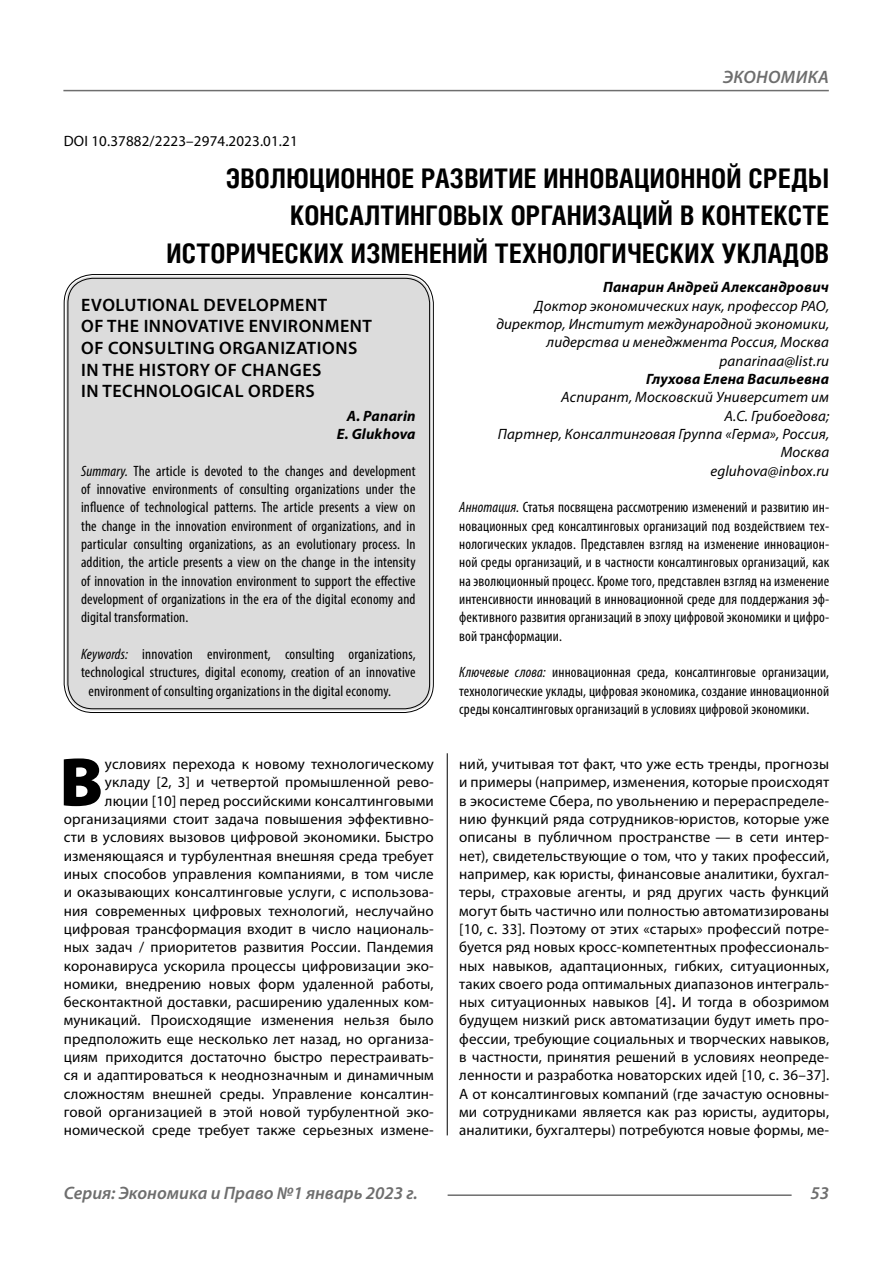
<style>
.page{position:relative;width:893px;height:1263px;background:#fff}
.page>*{position:absolute;margin:0;border:0;box-sizing:border-box;transform-origin:0 0}
.Bukvica{font:900 69.3px "Myriad Pro";color:#000}
.Header{font:700 27px/37.5px "Helios Cond C";letter-spacing:.01em;color:#000;text-align:right}
.Header-eng{font:600 18px/21.6px "Myriad Pro";letter-spacing:.03em;color:#000}
.t1{font:italic 600 18px "Myriad Pro";color:#6e6e6e}
.Bukvica-2{font:15px/18.3px "Myriad Pro";letter-spacing:.01em;color:#000;text-align:right}
.Annotation-eng{font:condensed 15px/18.3px "Myriad Pro";letter-spacing:.01em;color:#000;text-align:justify}
.Annotation-rus{font:condensed 15px/18.3px "Myriad Pro";letter-spacing:.01em;color:#000;text-align:justify}
.Author-doc{font:italic 15px/18.3px "Myriad Pro";letter-spacing:.01em;color:#000;text-align:right}
.Author{font:italic 700 15px "Myriad Pro";letter-spacing:.01em;color:#000}
.Author-email{font:italic 15px "Myriad Pro";letter-spacing:.01em;color:#000}
.DOI{font:15px "Myriad Pro";letter-spacing:.01em;color:#000}
.Author-eng{font:italic 700 15px "Myriad Pro";letter-spacing:.01em;color:#000}
.s1{font-style:italic}
.s2{font-weight:600}
</style>
<div class="page">
<hr style="left:447px;top:751px;width:1px;height:384px;background:#000">
<div style="left:66px;top:276px;width:365px;height:435px;background:#dcdcdc;border-radius:27px"></div>
<hr style="left:63px;top:90px;width:766px;height:1px;background:#6e6e6e">
<hr style="left:448px;top:1194px;width:344px;height:2px;background:#6e6e6e">
<p class="t1" style="left:723px;top:66px;width:71px">Экономика</p>
<p class="DOI" style="left:64px;top:132px;width:235px">DOI 10.37882/2223–2974.2023.01.21</p>
<p class="Header" style="left:166px;top:159px;width:664px">ЭВОЛЮЦИОННОЕ РАЗВИТИЕ ИННОВАЦИОННОЙ СРЕДЫ<br>КОНСАЛТИНГОВЫХ ОРГАНИЗАЦИЙ В КОНТЕКСТЕ<br>ИСТОРИЧЕСКИХ ИЗМЕНЕНИЙ ТЕХНОЛОГИЧЕСКИХ УКЛАДОВ</p>
<p class="Author" style="left:603px;top:278px;width:227px">Панарин Андрей Александрович</p>
<p class="Author-doc" style="left:496px;top:296px;width:334px">Доктор экономических наук, профессор РАО, директор, Институт международной экономики, лидерства и менеджмента Россия, Москва</p>
<p class="Author-email" style="left:720px;top:351px;width:111px">panarinaa@list.ru</p>
<p class="Author" style="left:646px;top:369px;width:184px">Глухова Елена Васильевна</p>
<p class="Author-doc" style="left:561px;top:388px;width:269px">Аспирант, Московский Университет им<br>А.С. Грибоедова;</p>
<p class="Author-doc" style="left:498px;top:425px;width:333px">Партнер, Консалтинговая Группа «Герма», Россия,<br>Москва</p>
<p class="Author-email" style="left:710px;top:461px;width:120px">egluhova@inbox.ru</p>
<p class="Annotation-rus" style="left:459px;top:498px;width:371px"><span class="s1">Аннотация.</span> Статья посвящена рассмотрению изменений и развитию ин&shy;новационных сред консалтинговых организаций под воздействием тех&shy;нологических укладов. Представлен взгляд на изменение инновацион&shy;ной среды организаций, и в частности консалтинговых организаций, как на эволюционный процесс. Кроме того, представлен взгляд на изменение интенсивности инноваций в инновационной среде для поддержания эф&shy;фективного развития организаций в эпоху цифровой экономики и цифро&shy;вой трансформации.</p>
<p class="Annotation-rus" style="left:459px;top:663px;width:371px"><span class="s1">Ключевые слова:</span> инновационная среда, консалтинговые организации, технологические уклады, цифровая экономика, создание инновационной среды консалтинговых организаций в условиях цифровой экономики.</p>
<p class="Header-eng" style="left:81px;top:293px;width:292px">EVOLUTIONAL DEVELOPMENT<br>OF THE INNOVATIVE ENVIRONMENT<br>OF CONSULTING ORGANIZATIONS<br>IN THE HISTORY OF CHANGES<br>IN TECHNOLOGICAL ORDERS</p>
<p class="Author-eng" style="left:347px;top:406px;width:70px">A. Panarin</p>
<p class="Author-eng" style="left:337px;top:424px;width:80px">E. Glukhova</p>
<p class="Annotation-eng" style="left:81px;top:461px;width:336px"><span class="s1">Summary.</span> The article is devoted to the changes and development of innovative environments of consulting organizations under the influence of technological patterns. The article presents a view on the change in the innovation environment of organizations, and in particular consulting organizations, as an evolutionary process. In addition, the article presents а view on the change in the intensity of innovation in the innovation environment to support the effective development of organizations in the era of the digital economy and digital transformation.</p>
<p class="Annotation-eng" style="left:81px;top:645px;width:336px"><span class="s1">Keywords:</span> innovation environment, consulting organizations,</p>
<p class="Annotation-eng" style="left:81px;top:663px;width:336px">technological structures, digital economy, creation of an innovative</p>
<p class="Annotation-eng" style="left:89px;top:681px;width:304px">environment of consulting organizations in the digital economy.</p>
<p class="Bukvica-2" style="left:64px;top:754px;width:371px">условиях перехода к новому технологическому укладу [2, 3] и четвертой промышленной рево&shy;люции [10] перед российскими консалтинговыми организациями стоит задача повышения эффективно&shy;сти в условиях вызовов цифровой экономики. Быстро изменяющаяся и турбулентная внешняя среда требует иных способов управления компаниями, в том числе и оказывающих консалтинговые услуги, с использова&shy;ния современных цифровых технологий, неслучайно цифровая трансформация входит в число националь&shy;ных задач / приоритетов развития России. Пандемия коронавируса ускорила процессы цифровизации эко&shy;номики, внедрению новых форм удаленной работы, бесконтактной доставки, расширению удаленных ком&shy;муникаций. Происходящие изменения нельзя было предположить еще несколько лет назад, но организа&shy;циям приходится достаточно быстро перестраивать&shy;ся и адаптироваться к неоднозначным и динамичным сложностям внешней среды. Управление консалтин&shy;говой организацией в этой новой турбулентной эко&shy;номической среде требует также серьезных измене-</p>
<p class="Bukvica-2" style="left:459px;top:754px;width:371px;text-align:justify">ний, учитывая тот факт, что уже есть тренды, прогнозы и примеры (например, изменения, которые происходят в экосистеме Сбера, по увольнению и перераспределе&shy;нию функций ряда сотрудников-юристов, которые уже описаны в публичном пространстве — в сети интер&shy;нет), свидетельствующие о том, что у таких профессий, например, как юристы, финансовые аналитики, бухгал&shy;теры, страховые агенты, и ряд других часть функций могут быть частично или полностью автоматизированы [10, с. 33]. Поэтому от этих «старых» профессий потре&shy;буется ряд новых кросс-компетентных профессиональ&shy;ных навыков, адаптационных, гибких, ситуационных, таких своего рода оптимальных диапазонов интеграль&shy;ных ситуационных навыков [4]<span class="s2">.</span> И тогда в обозримом будущем низкий риск автоматизации будут иметь про&shy;фессии, требующие социальных и творческих навыков, в частности, принятия решений в условиях неопреде&shy;ленности и разработка новаторских идей [10, с. 36–37].<br>А от консалтинговых компаний (где зачастую основны&shy;ми сотрудниками является как раз юристы, аудиторы, аналитики, бухгалтеры) потребуются новые формы, ме-</p>
<p class="Bukvica" style="left:59px;top:736px;width:45px">В</p>
<p class="t1" style="left:64px;top:1182px;width:356px">Серия: Экономика и Право №1 январь 2023 г.</p>
<p class="t1" style="left:810px;top:1182px;width:20px">53</p>
</div>
